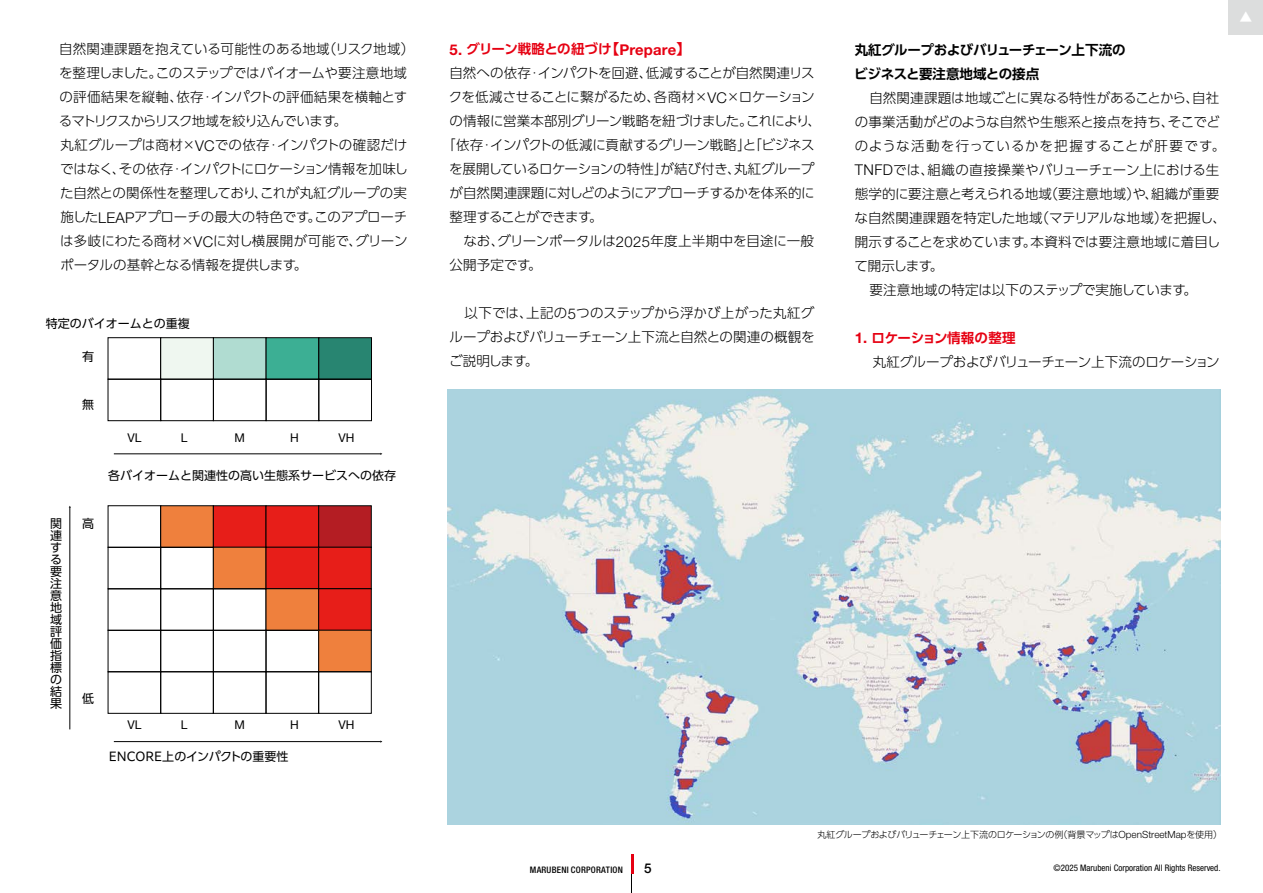
<style>
.page{position:relative;width:1263px;height:893px;background:#fff}
.page>*{position:absolute;margin:0;border:0;box-sizing:border-box;transform-origin:0 0}
.t1{font:300 13.5px/24px "PUD Shin Go Pr 6 N";letter-spacing:-.01em;color:#000}
.t2{font:700 13.5px "PUD Shin Go Pr 6 N De";letter-spacing:-.015em;color:#e60012}
.t3{font:700 13.5px/24px "PUD Shin Go Pr 6 N De";letter-spacing:-.025em;color:#000}
.t4{font:300 13.5px "PUD Shin Go Pr 6 N";letter-spacing:.01em;color:#000}
.t5{font:300 13.5px "PUD Shin Go Pr 6 N";letter-spacing:-.03em;color:#000}
.t6{font:300 13.5px "PUD Shin Go Pr 6 N";letter-spacing:.08em;color:#000}
.t7{font:300 13.5px "PUD Shin Go Pr 6 N";letter-spacing:-.05em;color:#000}
.t8{font:500 13.5px "Helvetica Neue LT Std";color:#000}
.t9{font:300 13.5px "PUD Shin Go Pr 6 N";color:#fff}
.t10{font:12px/12px "PUD Shin Go Pr 6 N";color:#000;text-align:justify}
.t11{font:12px "Helvetica Neue";color:#000}
.t12{font:300 9px "PUD Shin Go Pr 6 N";letter-spacing:-.035em;color:#000}
.t13{font:condensed 9px "Helvetica Neue LT Std";color:#000}
.t14{font:500 condensed 9px "Helvetica Neue LT Std";letter-spacing:.025em;color:#000}
.s1{font-family:"Helvetica Neue LT Std";font-size:14.85px}
.s2{font-family:"Helvetica Neue LT Std";font-size:9.9px}
</style>
<div class="page">
<hr style="left:631px;top:855px;width:1px;height:38px;background:#000">
<svg style="left:631px;top:855px;width:2px;height:19px"></svg>
<div style="left:1229px;top:0;width:34px;height:34px;background:#dcdddd"></div>
<div style="left:108px;top:337px;width:53px;height:42px;border:1px solid #000"></div>
<div style="left:161px;top:338px;width:52px;height:41px;background:#eff7f0"></div>
<div style="left:160px;top:337px;width:54px;height:42px;border:1px solid #000"></div>
<div style="left:213px;top:338px;width:53px;height:41px;background:#b0dcd1"></div>
<div style="left:213px;top:337px;width:53px;height:42px;border:1px solid #000"></div>
<div style="left:266px;top:338px;width:53px;height:41px;background:#3caf94"></div>
<div style="left:266px;top:337px;width:53px;height:42px;border:1px solid #000"></div>
<div style="left:319px;top:338px;width:52px;height:41px;background:#288571"></div>
<div style="left:319px;top:337px;width:53px;height:42px;border:1px solid #000"></div>
<div style="left:108px;top:379px;width:53px;height:42px;border:1px solid #000"></div>
<div style="left:160px;top:379px;width:54px;height:42px;border:1px solid #000"></div>
<div style="left:213px;top:379px;width:53px;height:42px;border:1px solid #000"></div>
<div style="left:266px;top:379px;width:53px;height:42px;border:1px solid #000"></div>
<div style="left:319px;top:379px;width:53px;height:42px;border:1px solid #000"></div>
<hr style="left:114px;top:454px;width:267px;height:1px;background:#000">
<div style="left:161px;top:506px;width:52px;height:41px;background:#ef803d"></div>
<div style="left:160px;top:505px;width:54px;height:43px;border:1px solid #000"></div>
<div style="left:213px;top:506px;width:53px;height:41px;background:#e71e19"></div>
<div style="left:266px;top:506px;width:53px;height:41px;background:#e71e19"></div>
<div style="left:319px;top:506px;width:52px;height:41px;background:#b41d23"></div>
<div style="left:108px;top:547px;width:53px;height:42px;border:1px solid #000"></div>
<div style="left:160px;top:547px;width:54px;height:42px;border:1px solid #000"></div>
<div style="left:213px;top:547px;width:53px;height:42px;background:#ef803d"></div>
<div style="left:266px;top:547px;width:53px;height:42px;background:#e71e19"></div>
<div style="left:319px;top:547px;width:52px;height:42px;background:#e71e19"></div>
<div style="left:108px;top:588px;width:53px;height:43px;border:1px solid #000"></div>
<div style="left:160px;top:588px;width:54px;height:43px;border:1px solid #000"></div>
<div style="left:213px;top:588px;width:53px;height:43px;border:1px solid #000"></div>
<div style="left:266px;top:589px;width:53px;height:41px;background:#ef803d"></div>
<div style="left:266px;top:588px;width:53px;height:43px;border:1px solid #000"></div>
<div style="left:319px;top:589px;width:52px;height:41px;background:#e71e19"></div>
<div style="left:318px;top:588px;width:53px;height:43px;border:1px solid #000"></div>
<div style="left:108px;top:630px;width:53px;height:42px;border:1px solid #000"></div>
<div style="left:160px;top:630px;width:54px;height:42px;border:1px solid #000"></div>
<div style="left:213px;top:630px;width:53px;height:42px;border:1px solid #000"></div>
<div style="left:266px;top:630px;width:53px;height:42px;border:1px solid #000"></div>
<div style="left:319px;top:630px;width:52px;height:42px;background:#ef803d"></div>
<div style="left:108px;top:671px;width:53px;height:42px;border:1px solid #000"></div>
<div style="left:160px;top:671px;width:54px;height:42px;border:1px solid #000"></div>
<div style="left:213px;top:671px;width:53px;height:42px;border:1px solid #000"></div>
<div style="left:266px;top:671px;width:53px;height:42px;border:1px solid #000"></div>
<div style="left:318px;top:671px;width:53px;height:42px;border:1px solid #000"></div>
<hr style="left:114px;top:741px;width:267px;height:1px;background:#000">
<hr style="left:70px;top:507px;width:1px;height:222px;background:#000">
<img style="left:448px;top:389px;width:772px;height:436px">
<p class="t1" style="left:59px;top:38px;width:357px">自然関連課題を抱えている可能性のある地域（リスク地域）を整理しました。このステップではバイオームや要注意地域の評価結果を縦軸、依存・インパクトの評価結果を横軸とするマトリクスからリスク地域を絞り込んでいます。<br>丸紅グループは商材×<span class="s1">VC</span>での依存・インパクトの確認だけではなく、その依存・インパクトにロケーション情報を加味した自然との関係性を整理しており、これが丸紅グループの実施した<span class="s1">LEAP</span>アプローチの最大の特色です。このアプローチは多岐にわたる商材×<span class="s1">VC</span>に対し横展開が可能で、グリーンポータルの基幹となる情報を提供します。</p>
<p class="t10" style="left:46px;top:317px;width:145px">特定のバイオームとの重複</p>
<p class="t10" style="left:50px;top:518px;width:13px">関連する要注意地域評価指標の結果</p>
<p class="t10" style="left:82px;top:351px;width:13px">有</p>
<p class="t10" style="left:82px;top:399px;width:13px">無</p>
<p class="t11" style="left:128px;top:429px;width:16px">VL</p>
<p class="t11" style="left:181px;top:429px;width:8px">L</p>
<p class="t11" style="left:234px;top:429px;width:12px">M</p>
<p class="t11" style="left:290px;top:429px;width:10px">H</p>
<p class="t11" style="left:338px;top:429px;width:17px">VH</p>
<p class="t10" style="left:108px;top:470px;width:289px">各バイオームと関連性の高い生態系サービスへの依存</p>
<p class="t10" style="left:82px;top:518px;width:13px">高</p>
<p class="t10" style="left:82px;top:693px;width:13px">低</p>
<p class="t11" style="left:128px;top:716px;width:16px">VL</p>
<p class="t11" style="left:181px;top:716px;width:8px">L</p>
<p class="t11" style="left:234px;top:716px;width:12px">M</p>
<p class="t11" style="left:290px;top:716px;width:10px">H</p>
<p class="t11" style="left:338px;top:716px;width:17px">VH</p>
<p class="t10" style="left:109px;top:751px;width:181px">ENCORE上のインパクトの重要性</p>
<p class="t2" style="left:450px;top:42px;width:242px"><span class="s1">5.</span> グリーン戦略との紐づけ【<span class="s1">Prepare</span>】</p>
<p class="t1" style="left:449px;top:62px;width:367px">自然への依存・インパクトを回避、低減することが自然関連リス</p>
<p class="t1" style="left:449px;top:86px;width:367px">クを低減させることに繋がるため、各商材×<span class="s1">VC</span>×ロケーション</p>
<p class="t1" style="left:450px;top:110px;width:373px">の情報に営業本部別グリーン戦略を紐づけました。これにより、</p>
<p class="t1" style="left:442px;top:134px;width:374px">「依存・インパクトの低減に貢献するグリーン戦略」と「ビジネス</p>
<p class="t1" style="left:449px;top:158px;width:366px">を展開しているロケーションの特性」が結び付き、丸紅グループ</p>
<p class="t1" style="left:450px;top:182px;width:367px">が自然関連課題に対しどのようにアプローチするかを体系的に</p>
<p class="t7" style="left:450px;top:207px;width:155px">整理することができます。</p>
<p class="t1" style="left:450px;top:230px;width:366px">　なお、グリーンポータルは<span class="s1">2025</span>年度上半期中を目途に一般</p>
<p class="t1" style="left:450px;top:254px;width:94px">公開予定です。</p>
<p class="t1" style="left:449px;top:302px;width:367px;text-align:justify;text-indent:15px">以下では、上記の<span class="s1">5</span>つのステップから浮かび上がった丸紅グループおよびバリューチェーン上下流と自然との関連の概観をご説明します。</p>
<p class="t3" style="left:854px;top:38px;width:273px">丸紅グループおよびバリューチェーン上下流のビジネスと要注意地域との接点</p>
<p class="t1" style="left:869px;top:86px;width:351px">自然関連課題は地域ごとに異なる特性があることから、自社</p>
<p class="t1" style="left:855px;top:110px;width:367px">の事業活動がどのような自然や生態系と接点を持ち、そこでど</p>
<p class="t6" style="left:855px;top:135px;width:372px">のような活動を行っているかを把握することが肝要です。</p>
<p class="t1" style="left:855px;top:158px;width:366px"><span class="s1">TNFD</span>では、組織の直接操業やバリューチェーン上における生</p>
<p class="t4" style="left:855px;top:183px;width:366px">態学的に要注意と考えられる地域（要注意地域）や、組織が重要</p>
<p class="t1" style="left:855px;top:206px;width:373px">な自然関連課題を特定した地域（マテリアルな地域）を把握し、</p>
<p class="t1" style="left:855px;top:230px;width:367px">開示することを求めています。本資料では要注意地域に着目し</p>
<p class="t1" style="left:854px;top:254px;width:90px">て開示します。</p>
<p class="t1" style="left:870px;top:278px;width:329px">要注意地域の特定は以下のステップで実施しています。</p>
<p class="t2" style="left:855px;top:330px;width:162px"><span class="s1">1.</span> ロケーション情報の整理</p>
<p class="t5" style="left:873px;top:351px;width:348px">丸紅グループおよびバリューチェーン上下流のロケーション</p>
<p class="t9" style="left:1239px;top:7px;width:15px">▲</p>
<p class="t12" style="left:818px;top:828px;width:406px">丸紅グループおよびバリューチェーン上下流のロケーションの例（背景マップは<span class="s2">OpenStreetMap</span>を使用）</p>
<p class="t14" style="left:530px;top:864px;width:94px">MARUBENI CORPORATION</p>
<p class="t8" style="left:644px;top:860px;width:9px">5</p>
<p class="t13" style="left:1053px;top:863px;width:169px">©2025 Marubeni Corporation All Rights Reserved.</p>
</div>
